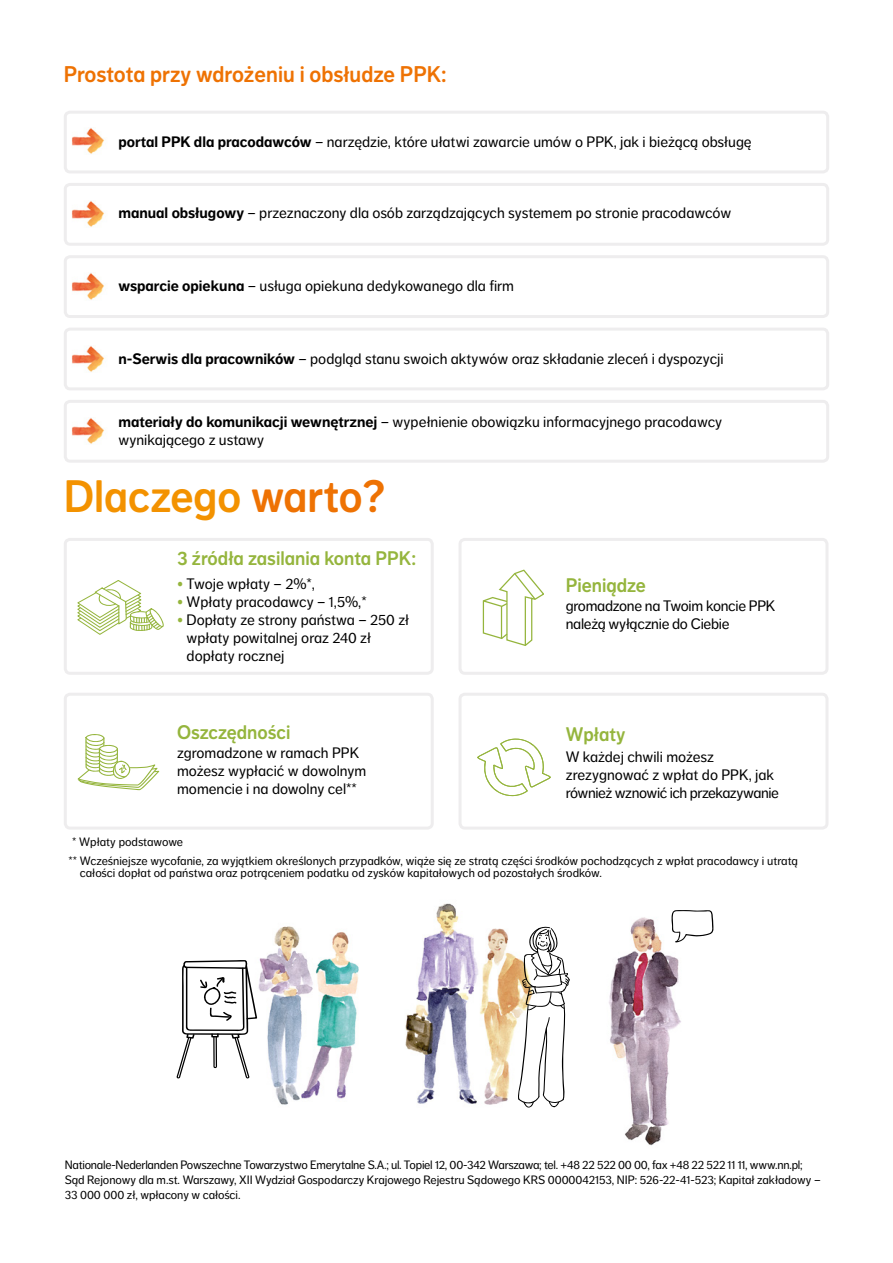
<style>
.page{position:relative;width:893px;height:1263px;background:#fff}
.page>*{position:absolute;margin:0;border:0;box-sizing:border-box;transform-origin:0 0}
.NN_A4_Main_heading_3{font:45px "NN Dagny Display";color:#f39200}
.NN_A4_Preface_15pt{font:22.5px "NN Dagny Display";color:#ee7203}
.NN_A4_Bodytext_10pt{font:19.5px "NN Dagny Display";color:#95b53d}
.NN_A4_Bodytext_10pt-2{font:15px/18px "NN Dagny Text";color:#000}
.NN_A4_Bodytext_10pt-3{font:15px/18px "NN Dagny Text";letter-spacing:-.02em;color:#000}
.NN_A4_Pagenumber_rig{font:12px/15px "NN Dagny Text";letter-spacing:-.005em;color:#000}
.s1{font-weight:700}
.s2{color:#ee7203}
.s3{font-family:"NN Dagny Display";color:#95b53d}
</style>
<div class="page">
<img style="left:257px;top:903px;width:424px;height:243px">
<svg style="left:176px;top:960px;width:81px;height:119px"></svg>
<svg style="left:518px;top:927px;width:52px;height:180px"></svg>
<svg style="left:671px;top:909px;width:43px;height:33px"></svg>
<div style="left:64px;top:111px;width:765px;height:62px;border:3px solid #eeedee;border-radius:5px"></div>
<div style="left:64px;top:183px;width:765px;height:63px;border:3px solid #eeedee;border-radius:5px"></div>
<div style="left:64px;top:328px;width:765px;height:62px;border:3px solid #eeedee;border-radius:5px"></div>
<div style="left:64px;top:255px;width:765px;height:63px;border:3px solid #eeedee;border-radius:5px"></div>
<div style="left:64px;top:400px;width:765px;height:63px;border:3px solid #eeedee;border-radius:5px"></div>
<div style="left:64px;top:538px;width:370px;height:137px;border:3px solid #eeedee;border-radius:5px"></div>
<div style="left:459px;top:538px;width:369px;height:137px;border:3px solid #eeedee;border-radius:5px"></div>
<div style="left:459px;top:693px;width:369px;height:136px;border:3px solid #eeedee;border-radius:5px"></div>
<div style="left:64px;top:693px;width:370px;height:136px;border:3px solid #eeedee;border-radius:5px"></div>
<img style="left:72px;top:128px;width:33px;height:26px">
<img style="left:72px;top:201px;width:33px;height:26px">
<img style="left:72px;top:346px;width:33px;height:26px">
<img style="left:72px;top:273px;width:32px;height:27px">
<img style="left:72px;top:418px;width:33px;height:26px">
<svg style="left:78px;top:734px;width:81px;height:56px"></svg>
<svg style="left:77px;top:580px;width:87px;height:55px"></svg>
<svg style="left:482px;top:569px;width:61px;height:77px"></svg>
<hr style="left:501px;top:606px;width:1px;height:32px;background:#95b53d">
<svg style="left:477px;top:739px;width:74px;height:57px"></svg>
<p class="NN_A4_Preface_15pt" style="left:64px;top:61px;width:385px">Prostota przy wdrożeniu i obsłudze PPK:</p>
<p class="NN_A4_Bodytext_10pt-2" style="left:118px;top:132px;width:635px"><span class="s1">portal PPK dla pracodawców</span> – narzędzie, które ułatwi zawarcie umów o PPK, jak i bieżącą obsługę</p>
<p class="NN_A4_Bodytext_10pt-2" style="left:118px;top:204px;width:614px"><span class="s1">manual obsługowy</span> – przeznaczony dla osób zarządzających systemem po stronie pracodawców</p>
<p class="NN_A4_Bodytext_10pt-2" style="left:118px;top:276px;width:397px"><span class="s1">wsparcie opiekuna</span> – usługa opiekuna dedykowanego dla firm</p>
<p class="NN_A4_Bodytext_10pt-2" style="left:118px;top:350px;width:607px"><span class="s1">n-Serwis dla pracowników</span> – podgląd stanu swoich aktywów oraz składanie zleceń i dyspozycji</p>
<p class="NN_A4_Bodytext_10pt-2" style="left:118px;top:413px;width:605px"><span class="s1">materiały do komunikacji wewnętrznej</span> – wypełnienie obowiązku informacyjnego pracodawcy wynikającego z ustawy</p>
<p class="NN_A4_Main_heading_3" style="left:64px;top:470px;width:323px">Dlaczego <span class="s2">warto?</span></p>
<p class="NN_A4_Bodytext_10pt" style="left:177px;top:547px;width:241px">3 źródła zasilania konta PPK:</p>
<p class="NN_A4_Bodytext_10pt-2" style="left:177px;top:575px;width:139px"><span class="s3">•</span> Twoje wpłaty – 2%*,</p>
<p class="NN_A4_Bodytext_10pt-2" style="left:177px;top:593px;width:191px"><span class="s3">•</span> Wpłaty pracodawcy – 1,5%,*</p>
<p class="NN_A4_Bodytext_10pt-2" style="left:187px;top:611px;width:224px;text-indent:-10px"><span class="s3">•</span> Dopłaty ze strony państwa – 250 zł wpłaty powitalnej oraz 240 zł dopłaty rocznej</p>
<p class="NN_A4_Bodytext_10pt" style="left:177px;top:721px;width:115px">Oszczędności</p>
<p class="NN_A4_Bodytext_10pt-2" style="left:177px;top:744px;width:191px">zgromadzone w ramach PPK możesz wypłacić w dowolnym momencie i na dowolny cel**</p>
<p class="NN_A4_Bodytext_10pt" style="left:566px;top:574px;width:82px">Pieniądze</p>
<p class="NN_A4_Bodytext_10pt-3" style="left:566px;top:597px;width:211px">gromadzone na Twoim koncie PPK należą wyłącznie do Ciebie</p>
<p class="NN_A4_Bodytext_10pt" style="left:566px;top:723px;width:61px">Wpłaty</p>
<p class="NN_A4_Bodytext_10pt-2" style="left:566px;top:747px;width:215px">W każdej chwili możesz zrezygnować z wpłat do PPK, jak również wznowić ich przekazywanie</p>
<p class="NN_A4_Pagenumber_rig" style="left:72px;top:835px;width:112px">* Wpłaty podstawowe</p>
<p class="NN_A4_Pagenumber_rig" style="left:80px;top:855px;width:720px;line-height:12px;text-indent:-11px">** Wcześniejsze wycofanie, za wyjątkiem określonych przypadków, wiąże się ze stratą części środków pochodzących z wpłat pracodawcy i utratą całości dopłat od państwa oraz potrąceniem podatku od zysków kapitałowych od pozostałych środków.</p>
<p class="NN_A4_Pagenumber_rig" style="left:65px;top:1157px;width:739px">Nationale-Nederlanden Powszechne Towarzystwo Emerytalne S.A.; ul. Topiel 12, 00-342 Warszawa; tel. +48 22 522 00 00, fax +48 22 522 11 11, www.nn.pl;</p>
<p class="NN_A4_Pagenumber_rig" style="left:65px;top:1172px;width:757px">Sąd Rejonowy dla m.st. Warszawy, XII Wydział Gospodarczy Krajowego Rejestru Sądowego KRS 0000042153, NIP: 526-22-41-523; Kapitał zakładowy –<br>33 000 000 zł, wpłacony w całości.</p>
</div>
